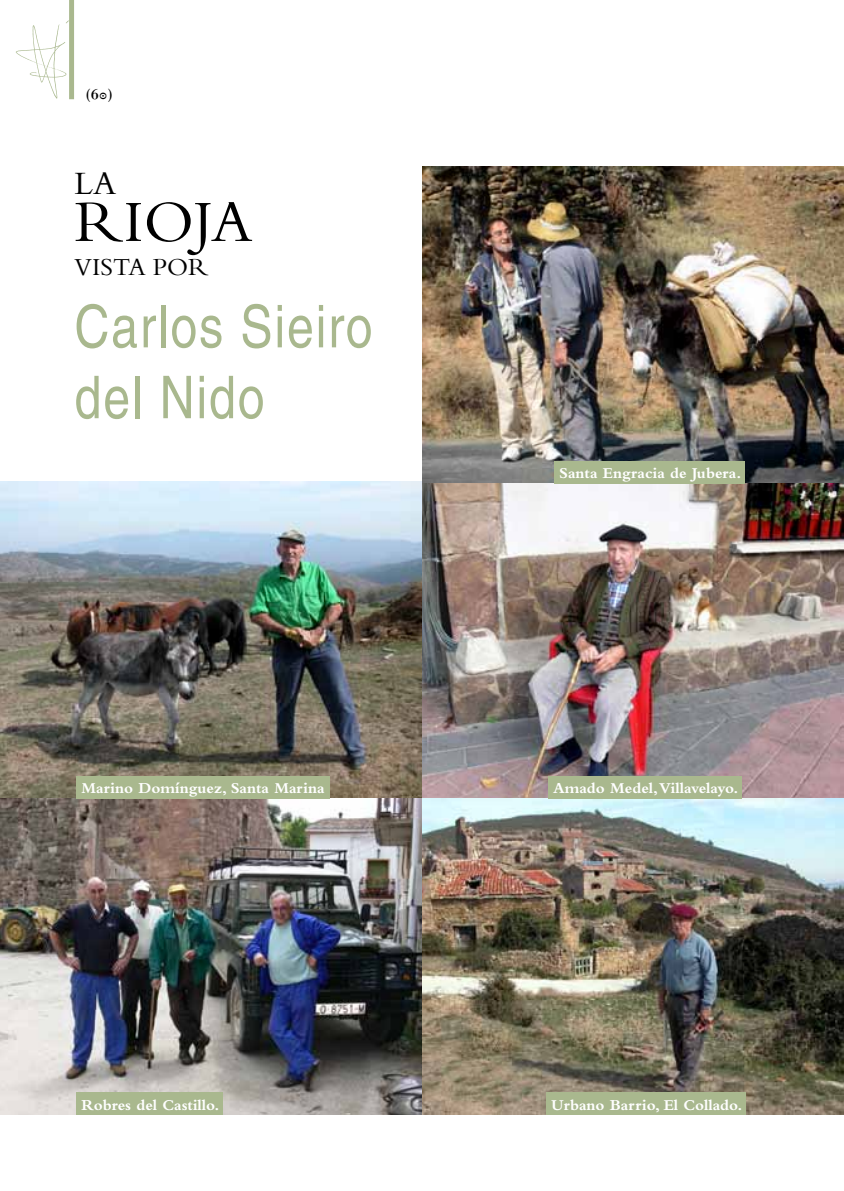
<style>
.page{position:relative;width:844px;height:1191px;background:#fff}
.page>*{position:absolute;margin:0;border:0;box-sizing:border-box;transform-origin:0 0}
.t1{font:60.9px "Bembo";color:#000}
.t2{font:condensed 58.98px/70.9px "Nimbus San L";letter-spacing:.03em;color:#a9b88e}
.t3{font:33.95px "Bembo";color:#000}
.t4{font:25.55px "Bembo";color:#000}
.t5{font:700 15.75px "Bembo";color:#fff}
.t6{font:15.75px "Katrina";color:#000}
</style>
<div class="page">
<img style="left:422px;top:483px;width:421px;height:315px">
<img style="left:0;top:482px;width:422px;height:632px">
<img style="left:422px;top:167px;width:421px;height:316px">
<img style="left:422px;top:798px;width:421px;height:316px">
<div style="left:554px;top:461px;width:190px;height:22px;background:#a9b88e"></div>
<div style="left:76px;top:776px;width:253px;height:22px;background:#a9b88e"></div>
<div style="left:548px;top:776px;width:193px;height:22px;background:#a9b88e"></div>
<div style="left:76px;top:1092px;width:147px;height:22px;background:#a9b88e"></div>
<div style="left:546px;top:1092px;width:199px;height:22px;background:#a9b88e"></div>
<div style="left:69px;top:0;width:5px;height:99px;background:#a9b88e"></div>
<svg style="left:16px;top:20px;width:53px;height:79px"></svg>
<p class="t6" style="left:86px;top:85px;width:28px">(60)</p>
<h3 class="t3" style="left:74px;top:164px;width:43px">LA</h3>
<h1 class="t1" style="left:74px;top:186px;width:179px">RIOJA</h1>
<h3 class="t4" style="left:74px;top:252px;width:136px">VISTA POR</h3>
<h2 class="t2" style="left:74px;top:290px;width:299px">Carlos Sieiro del Nido</h2>
<p class="t5" style="left:559px;top:464px;width:183px">Santa Engracia de Jubera.</p>
<p class="t5" style="left:81px;top:779px;width:244px">Marino Domínguez, Santa Marina</p>
<p class="t5" style="left:553px;top:779px;width:187px">Amado Medel, Villavelayo.</p>
<p class="t5" style="left:81px;top:1096px;width:139px">Robres del Castillo.</p>
<p class="t5" style="left:551px;top:1096px;width:192px">Urbano Barrio, El Collado.</p>
</div>
